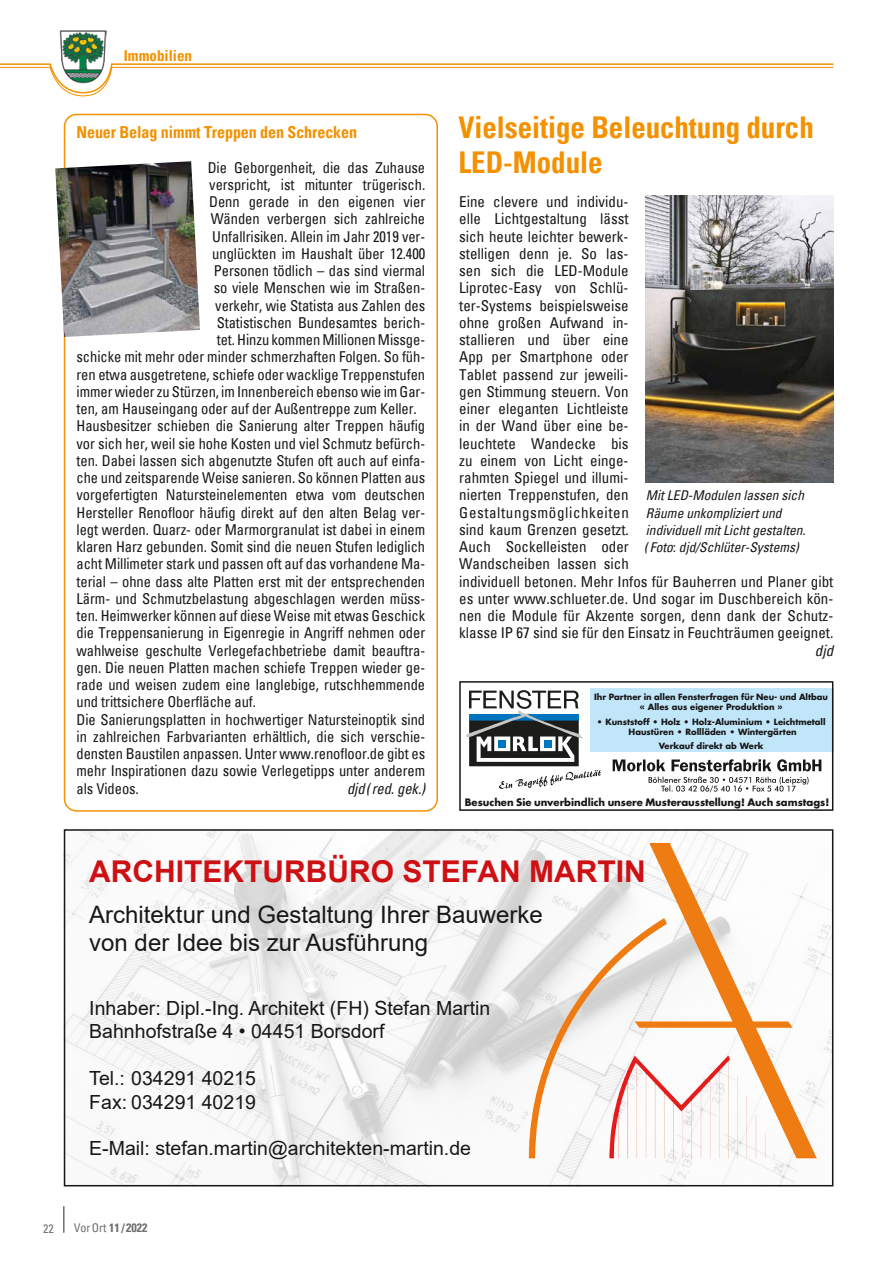
<style>
.page{position:relative;width:893px;height:1263px;background:#fff}
.page>*{position:absolute;margin:0;border:0;box-sizing:border-box;transform-origin:0 0}
.t1{font:700 condensed 30px/34.5px "Univers";color:#f39100;scale:.96 1}
.t2{font:700 30px "Arial";color:#cd1013}
.t3{font:24px/28.8px "Arial";color:#181716}
.t4{font:19.5px/23.4px "Arial";color:#181716}
.t5{font:700 condensed 16.5px "Univers";letter-spacing:-.005em;color:#f39100}
.t6{font:condensed 15px/17.2px "Univers";letter-spacing:-.005em;color:#181716}
.t7{font:italic condensed 15px "Univers";letter-spacing:-.005em;color:#181716}
.t8{font:700 condensed 15px "Univers";color:#f39100}
.t9{font:italic condensed 13.5px/17.2px "Univers";color:#181716}
.t10{font:700 condensed 12px "Univers";color:#6e6e6e}
.t11{font:condensed 12px "Univers";color:#6e6e6e}
.t12{font:700 10.05px "Futura";color:#181716}
.t13{font:700 8.4px/10.1px "Futura";color:#181716;text-align:center}
.s1{font-weight:400}
</style>
<div class="page">
<img style="left:60px;top:30px;width:47px;height:33px">
<svg style="left:0;top:63px;width:834px;height:33px"></svg>
<hr style="left:63px;top:1206px;width:2px;height:27px;background:#6e6e6e">
<div style="left:32px;top:1213px;width:33px;height:32px;background:#fff"></div>
<div style="left:64px;top:114px;width:374px;height:698px;border:2px solid #f39100;border-radius:12px"></div>
<svg style="left:466px;top:690px;width:135px;height:99px"></svg>
<div style="left:590px;top:689px;width:243px;height:63px;background:#c1e6fa"></div>
<svg style="left:613px;top:759px;width:208px;height:12px"></svg>
<svg style="left:649px;top:777px;width:159px;height:15px"></svg>
<div style="left:459px;top:681px;width:374px;height:130px;border:2px solid #181716"></div>
<img style="left:67px;top:832px;width:763px;height:351px">
<img style="left:529px;top:843px;width:287px;height:315px">
<div style="left:64px;top:829px;width:769px;height:357px;border:2px solid #181716"></div>
<img style="left:646px;top:196px;width:187px;height:287px">
<img style="left:55px;top:161px;width:145px;height:176px">
<p class="t8" style="left:124px;top:46px;width:70px">Immobilien</p>
<p class="t5" style="left:77px;top:122px;width:282px">Neuer Belag nimmt Treppen den Schrecken</p>
<p class="t6" style="left:208px;top:158px;width:219px">Die Geborgenheit, die das Zuhause</p>
<p class="t6" style="left:209px;top:175px;width:217px">verspricht, ist mitunter trügerisch.</p>
<p class="t6" style="left:209px;top:193px;width:217px">Denn gerade in den eigenen vier</p>
<p class="t6" style="left:211px;top:210px;width:216px">Wänden verbergen sich zahlreiche</p>
<p class="t6" style="left:212px;top:227px;width:214px">Unfallrisiken. Allein im Jahr 2019 ver-</p>
<p class="t6" style="left:212px;top:244px;width:214px">unglückten im Haushalt über 12.400</p>
<p class="t6" style="left:214px;top:262px;width:213px">Personen tödlich – das sind viermal</p>
<p class="t6" style="left:214px;top:279px;width:213px">so viele Menschen wie im Straßen-</p>
<p class="t6" style="left:215px;top:296px;width:211px">verkehr, wie Statista aus Zahlen des</p>
<p class="t6" style="left:217px;top:313px;width:210px">Statistischen Bundesamtes berich-</p>
<p class="t6" style="left:217px;top:331px;width:210px">tet. Hinzu kommen Millionen Missge-</p>
<p class="t6" style="left:77px;top:348px;width:350px">schicke mit mehr oder minder schmerzhaften Folgen. So füh-</p>
<p class="t6" style="left:77px;top:365px;width:350px">ren etwa ausgetretene, schiefe oder wacklige Treppenstufen</p>
<p class="t6" style="left:77px;top:382px;width:350px">immer wieder zu Stürzen, im Innenbereich ebenso wie im Gar-</p>
<p class="t6" style="left:77px;top:400px;width:342px">ten, am Hauseingang oder auf der Außentreppe zum Keller.</p>
<p class="t6" style="left:77px;top:417px;width:350px">Hausbesitzer schieben die Sanierung alter Treppen häufig</p>
<p class="t6" style="left:77px;top:434px;width:350px">vor sich her, weil sie hohe Kosten und viel Schmutz befürch-</p>
<p class="t6" style="left:77px;top:451px;width:350px">ten. Dabei lassen sich abgenutzte Stufen oft auch auf einfa-</p>
<p class="t6" style="left:77px;top:469px;width:350px">che und zeitsparende Weise sanieren. So können Platten aus</p>
<p class="t6" style="left:77px;top:486px;width:350px">vorgefertigten Natursteinelementen etwa vom deutschen</p>
<p class="t6" style="left:77px;top:503px;width:350px">Hersteller Renofloor häufig direkt auf den alten Belag ver-</p>
<p class="t6" style="left:77px;top:520px;width:350px">legt werden. Quarz- oder Marmorgranulat ist dabei in einem</p>
<p class="t6" style="left:77px;top:538px;width:350px">klaren Harz gebunden. Somit sind die neuen Stufen lediglich</p>
<p class="t6" style="left:77px;top:555px;width:350px">acht Millimeter stark und passen oft auf das vorhandene Ma-</p>
<p class="t6" style="left:77px;top:572px;width:350px">terial – ohne dass alte Platten erst mit der entsprechenden</p>
<p class="t6" style="left:77px;top:589px;width:350px">Lärm- und Schmutzbelastung abgeschlagen werden müss-</p>
<p class="t6" style="left:77px;top:607px;width:350px">ten. Heimwerker können auf diese Weise mit etwas Geschick</p>
<p class="t6" style="left:77px;top:624px;width:350px">die Treppensanierung in Eigenregie in Angriff nehmen oder</p>
<p class="t6" style="left:77px;top:641px;width:350px">wahlweise geschulte Verlegefachbetriebe damit beauftra-</p>
<p class="t6" style="left:77px;top:658px;width:350px">gen. Die neuen Platten machen schiefe Treppen wieder ge-</p>
<p class="t6" style="left:77px;top:676px;width:350px">rade und weisen zudem eine langlebige, rutschhemmende</p>
<p class="t6" style="left:77px;top:693px;width:181px">und trittsichere Oberfläche auf.</p>
<p class="t6" style="left:77px;top:710px;width:350px">Die Sanierungsplatten in hochwertiger Natursteinoptik sind</p>
<p class="t6" style="left:77px;top:727px;width:350px">in zahlreichen Farbvarianten erhältlich, die sich verschie-</p>
<p class="t6" style="left:77px;top:745px;width:350px">densten Baustilen anpassen. Unter www.renofloor.de gibt es</p>
<p class="t6" style="left:77px;top:762px;width:350px">mehr Inspirationen dazu sowie Verlegetipps unter anderem</p>
<p class="t6" style="left:77px;top:779px;width:64px">als Videos.</p>
<p class="t7" style="left:347px;top:778px;width:80px">djd (red. gek.)</p>
<h1 class="t1" style="left:458px;top:110px;width:372px">Vielseitige Beleuchtung durch<br>LED-Module</h1>
<p class="t6" style="left:459px;top:193px;width:376px">Eine clevere und individu-<br>elle Lichtgestaltung lässt<br>sich heute leichter bewerk-<br>stelligen denn je. So las-<br>sen sich die LED-Module<br>Liprotec-Easy von Schlü-<br>ter-Systems beispielsweise<br>ohne großen Aufwand in-<br>stallieren und über eine<br>App per Smartphone oder<br>Tablet passend zur jeweili-<br>gen Stimmung steuern. Von<br>einer eleganten Lichtleiste<br>in der Wand über eine be-<br>leuchtete Wandecke bis<br>zu einem von Licht einge-<br>rahmten Spiegel und illumi-<br>nierten Treppenstufen, den<br>Gestaltungsmöglichkeiten<br>sind kaum Grenzen gesetzt.<br>Auch Sockelleisten oder<br>Wandscheiben lassen sich<br>individuell betonen. Mehr Infos für Bauherren und Planer gibt es unter www.schlueter.de. Und sogar im Duschbereich kön&shy;nen die Module für Akzente sorgen, denn dank der Schutz&shy;klasse IP 67 sind sie für den Einsatz in Feuchträumen geeignet.</p>
<p class="t7" style="left:815px;top:640px;width:20px">djd</p>
<p class="t9" style="left:646px;top:487px;width:161px">Mit LED-Modulen lassen sich<br>Räume unkompliziert und individuell mit Licht gestalten. (Foto: djd/Schlüter-Systems)</p>
<p class="t13" style="left:594px;top:692px;width:235px">Ihr Partner in allen Fensterfragen für Neu- und Altbau « Alles aus eigener Produktion »</p>
<p class="t13" style="left:597px;top:716px;width:230px">• Kunststoff • Holz • Holz-Aluminium • Leichtmetall<br>Haustüren • Rollläden • Wintergärten</p>
<p class="t13" style="left:659px;top:741px;width:106px">Verkauf direkt ab Werk</p>
<p class="t12" style="left:465px;top:795px;width:366px">Besuchen Sie unverbindlich unsere Musterausstellung! Auch samstags!</p>
<h1 class="t2" style="left:89px;top:850px;width:558px">ARCHITEKTURBÜRO STEFAN MARTIN</h1>
<h2 class="t3" style="left:89px;top:899px;width:455px">Architektur und Gestaltung Ihrer Bauwerke von der Idee bis zur Ausführung</h2>
<h3 class="t4" style="left:89px;top:996px;width:402px">Inhaber: Dipl.-Ing. Architekt (FH) Stefan Martin<br>Bahnhofstraße 4 • 04451 Borsdorf</h3>
<h3 class="t4" style="left:89px;top:1066px;width:168px">Tel.: 034291 40215<br>Fax: 034291 40219</h3>
<h3 class="t4" style="left:89px;top:1137px;width:383px">E-Mail: stefan.martin@architekten-martin.de</h3>
<p class="t11" style="left:43px;top:1221px;width:12px">22</p>
<p class="t10" style="left:74px;top:1221px;width:75px"><span class="s1">VorOrt</span> 11 / 2022</p>
</div>
